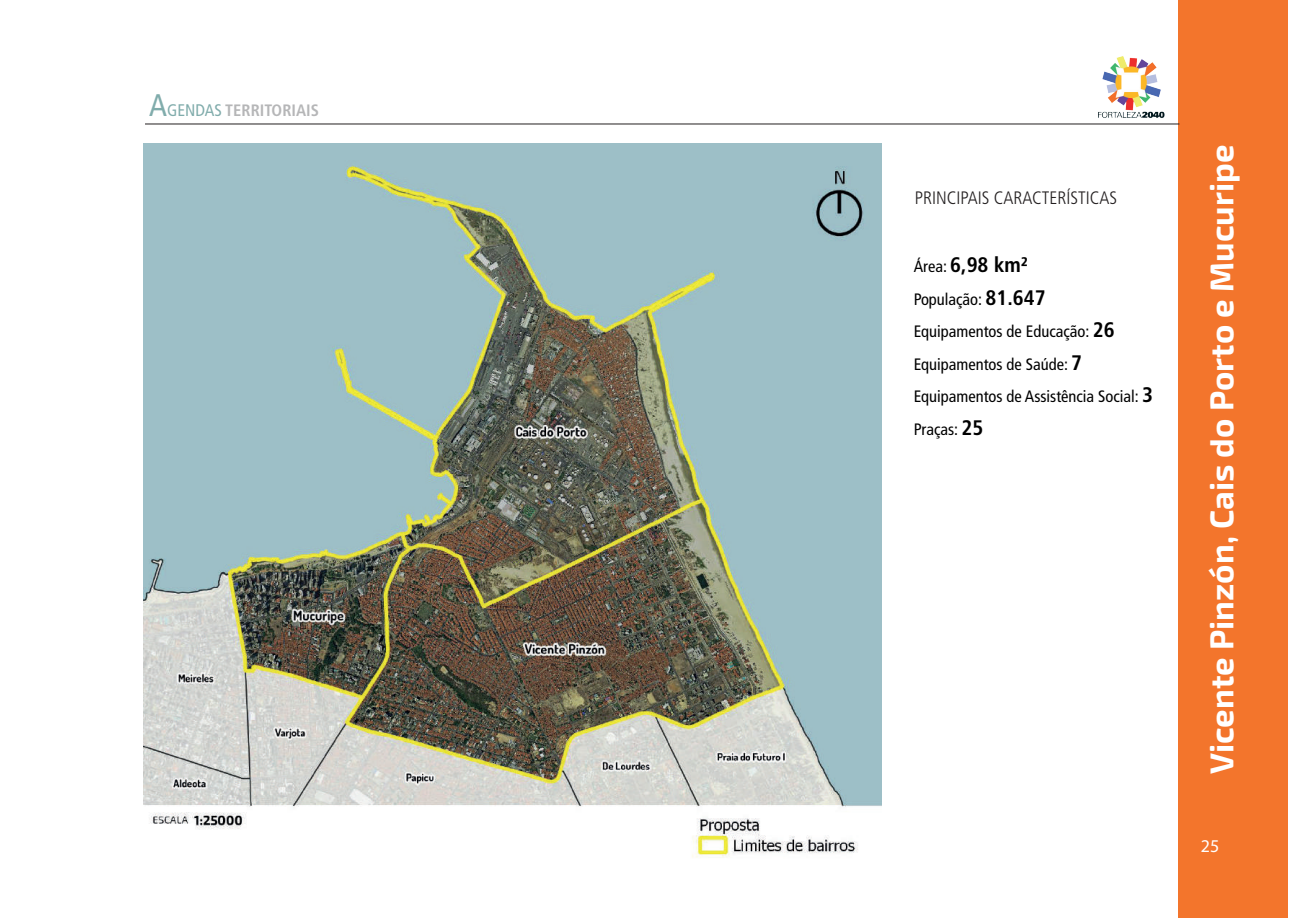
<style>
.page{position:relative;width:1289px;height:919px;background:#fff}
.page>*{position:absolute;margin:0;border:0;box-sizing:border-box;transform-origin:0 0}
.t1{font:700 33px "Exo 2.0";color:#fff}
.t2{font:700 condensed 21px "Frutiger LT Std";color:#000}
.t3{font:300 condensed 18px "Frutiger LT Std";color:#231f20}
.t4{font:18px "Myriad Pro";color:#fff}
.t5{font:condensed 16.5px/32.5px "Frutiger LT Std";color:#000}
.t6{font:700 condensed 16.5px "Frutiger LT Std";color:#6c6d70}
.s1{font-weight:400;font-size:31.2px;color:#025958}
.s2{font-weight:400;font-size:16.8px;color:#025958}
.s3{font-weight:400;font-size:16.5px}
.s4{font-weight:700;font-size:21px}
</style>
<div class="page">
<div style="left:1177px;top:1px;width:110px;height:917px;background:#f3752c"></div>
<img style="left:1098px;top:56px;width:67px;height:62px">
<hr style="left:145px;top:124px;width:1034px;height:1px;background:#231f20">
<img style="left:143px;top:143px;width:738px;height:715px">
<p class="t6" style="left:149px;top:101px;width:171px"><span class="s1">A</span><span class="s2">GENDAS</span> TERRITORIAIS</p>
<p class="t3" style="left:914px;top:188px;width:204px">PRINCIPAIS CARACTERÍSTICAS</p>
<p class="t2" style="left:913px;top:252px;width:116px"><span class="s3">Área:</span> 6,98 km²</p>
<p class="t5" style="left:913px;top:283px;width:241px">População: <span class="s4">81.647<br></span>Equipamentos de Educação: <span class="s4">26<br></span>Equipamentos de Saúde: <span class="s4">7<br></span>Equipamentos de Assistência Social: <span class="s4">3<br></span>Praças: <span class="s4">25</span></p>
<h1 class="t1" style="left:1201px;top:774px;width:631px;rotate:-90deg">Vicente Pinzón, Cais do Porto e Mucuripe</h1>
<p class="t4" style="left:1200px;top:834px;width:20px">25</p>
</div>
